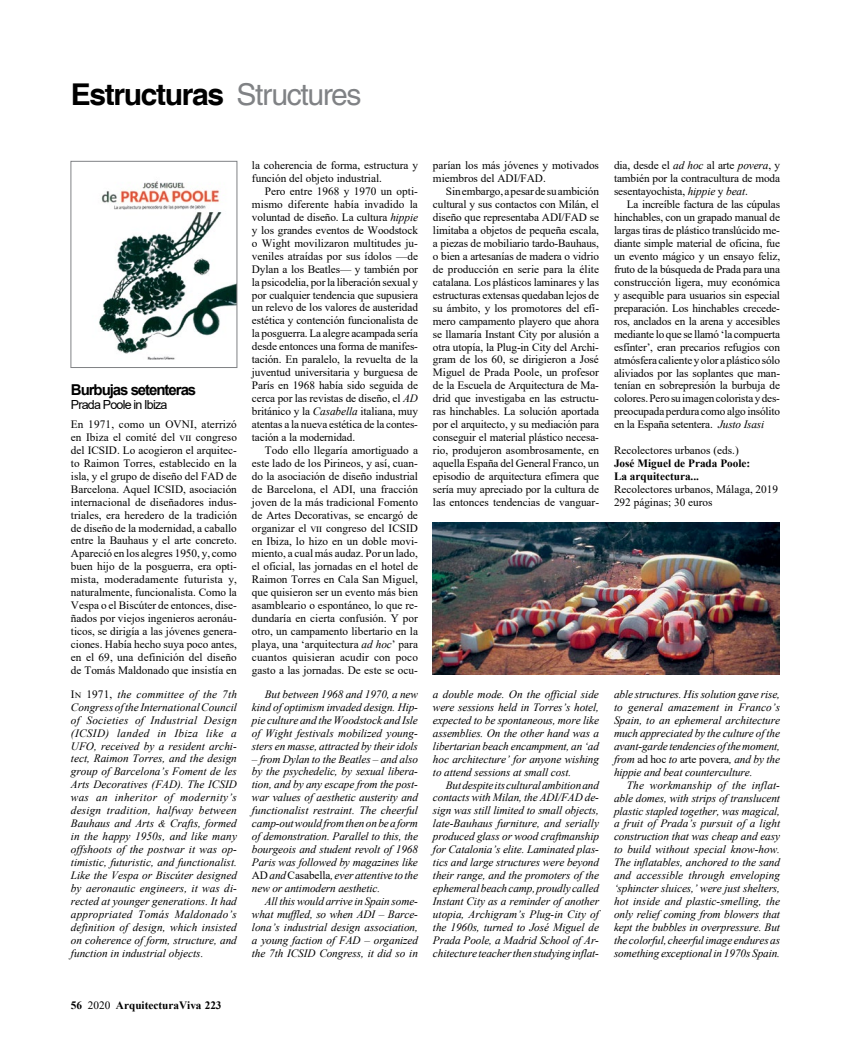
<style>
.page{position:relative;width:851px;height:1053px;background:#fff}
.page>*{position:absolute;margin:0;border:0;box-sizing:border-box;transform-origin:0 0}
.t1{font:700 30px "Helvetica";letter-spacing:-.045em;color:#000}
.t2{font:700 15px "Arial";letter-spacing:-.07em;color:#000}
.t3{font:12.5px "Arial";letter-spacing:-.065em;color:#000}
.t4{font:11.25px/12.9px "Times New Roman";color:#000;text-align:justify}
.t5{font:italic 11.25px/12.9px "Times New Roman";letter-spacing:-.01em;color:#000;text-align:justify}
.t6{font:700 11.25px/12.9px "Times New Roman";color:#000}
.s1{font-weight:400;color:#808285}
.s2{font-style:italic}
.s3{font-style:normal}
.s4{font-size:10px}
.s5{font-weight:400}
</style>
<div class="page">
<img style="left:432px;top:522px;width:347px;height:152px">
<img style="left:99px;top:181px;width:136px;height:179px">
<div style="left:71px;top:161px;width:166px;height:206px;border:1px solid #808285"></div>
<h1 class="t1" style="left:71px;top:76px;width:292px">Estructuras <span class="s1">Structures</span></h1>
<h2 class="t2" style="left:71px;top:379px;width:127px">Burbujas setenteras</h2>
<p class="t3" style="left:71px;top:395px;width:98px">Prada Poole in Ibiza</p>
<p class="t4" style="left:71px;top:417px;width:168px">En 1971, como un OVNI, aterrizó en Ibiza el comité del vii congreso del ICSID. Lo acogieron el arquitec&shy;to Raimon Torres, establecido en la isla, y el grupo de diseño del FAD de Barcelona. Aquel ICSID, asociación internacional de diseñadores indus&shy;triales, era heredero de la tradición de diseño de la modernidad, a caballo entre la Bauhaus y el arte concreto.<br>Apareció en los alegres 1950, y, como buen hijo de la posguerra, era opti&shy;mista, moderadamente futurista y, naturalmente, funcionalista. Como la Vespa o el Biscúter de entonces, dise&shy;ñados por viejos ingenieros aeronáu&shy;ticos, se dirigía a las jóvenes genera&shy;ciones. Había hecho suya poco antes, en el 69, una definición del diseño de Tomás Maldonado que insistía en</p>
<p class="t4" style="left:252px;top:158px;width:167px">la coherencia de forma, estructura y función del objeto industrial.</p>
<p class="t4" style="left:252px;top:184px;width:167px;text-indent:13px">Pero entre 1968 y 1970 un opti&shy;mismo diferente había invadido la voluntad de diseño. La cultura <span class="s2">hippie </span>y los grandes eventos de Woodstock o Wight movilizaron multitudes ju&shy;veniles atraídas por sus ídolos —de Dylan a los Beatles— y también por la psicodelia, por la liberación sexual y por cualquier tendencia que supusiera un relevo de los valores de austeridad estética y contención funcionalista de la posguerra. La alegre acampada sería desde entonces una forma de manifes&shy;tación. En paralelo, la revuelta de la juventud universitaria y burguesa de París en 1968 había sido seguida de cerca por las revistas de diseño, el <span class="s2">AD </span>británico y la <span class="s2">Casabella</span> italiana, muy atentas a la nueva estética de la contes&shy;tación a la modernidad.</p>
<p class="t4" style="left:252px;top:443px;width:168px;text-indent:13px">Todo ello llegaría amortiguado a este lado de los Pirineos, y así, cuan&shy;do la asociación de diseño industrial de Barcelona, el ADI, una fracción joven de la más tradicional Fomento de Artes Decorativas, se encargó de organizar el vii congreso del ICSID en Ibiza, lo hizo en un doble movi&shy;miento, a cual más audaz. Por un lado, el oficial, las jornadas en el hotel de Raimon Torres en Cala San Miguel, que quisieron ser un evento más bien asambleario o espontáneo, lo que re&shy;dundaría en cierta confusión. Y por otro, un campamento libertario en la playa, una ‘arquitectura <span class="s2">ad hoc</span>’ para cuantos quisieran acudir con poco gasto a las jornadas. De este se ocu-</p>
<p class="t5" style="left:71px;top:687px;width:168px"><span class="s3">In 1971,</span> the committee of the 7th Congress of the International Council of Societies of Industrial Design (ICSID) landed in Ibiza like a UFO, received by a resident archi&shy;tect, Raimon Torres, and the design group of Barcelona’s Foment de les Arts Decoratives (FAD). The ICSID was an inheritor of modernity’s design tradition, halfway between Bauhaus and Arts <span class="s4">&amp;</span> Crafts, formed in the happy 1950s, and like many offshoots of the postwar it was op&shy;timistic, futuristic, and functionalist.<br>Like the Vespa or Biscúter designed by aeronautic engineers, it was di&shy;rected at younger generations. It had appropriated Tomás Maldonado’s definition of design, which insisted on coherence of form, structure, and function in industrial objects.</p>
<p class="t5" style="left:252px;top:687px;width:167px;text-indent:13px">But between 1968 and 1970, a new kind of optimism invaded design. Hip&shy;pie culture and the Woodstock and Isle of Wight festivals mobilized young&shy;sters en masse, attracted by their idols</p>
<p class="t5" style="left:252px;top:752px;width:167px">– from Dylan to the Beatles – and also by the psychedelic, by sexual libera&shy;tion, and by any escape from the post&shy;war values of aesthetic austerity and functionalist restraint. The cheerful camp-out would from then on be a form of demonstration. Parallel to this, the bourgeois and student revolt of 1968<br>Paris was followed by magazines like <span class="s3">AD</span> and <span class="s3">Casabella</span>, ever attentive to the new or antimodern aesthetic.</p>
<p class="t5" style="left:252px;top:894px;width:167px;text-indent:13px">All this would arrive in Spain some&shy;what muffled, so when ADI – Barce&shy;lona’s industrial design association, a young faction of FAD – organized the 7th ICSID Congress, it did so in</p>
<p class="t4" style="left:433px;top:159px;width:167px">parían los más jóvenes y motivados miembros del ADI/FAD.</p>
<p class="t4" style="left:433px;top:184px;width:168px;text-indent:13px">Sin embargo, a pesar de su ambición cultural y sus contactos con Milán, el diseño que representaba ADI/FAD se limitaba a objetos de pequeña escala, a piezas de mobiliario tardo-Bauhaus, o bien a artesanías de madera o vidrio de producción en serie para la élite catalana. Los plásticos laminares y las estructuras extensas quedaban lejos de su ámbito, y los promotores del efí&shy;mero campamento playero que ahora se llamaría Instant City por alusión a otra utopía, la Plug-in City del Archi&shy;gram de los 60, se dirigieron a José Miguel de Prada Poole, un profesor de la Escuela de Arquitectura de Ma&shy;drid que investigaba en las estructu&shy;ras hinchables. La solución aportada por el arquitecto, y su mediación para conseguir el material plástico necesa&shy;rio, produjeron asombrosamente, en aquella España del General Franco, un episodio de arquitectura efímera que sería muy apreciado por la cultura de las entonces tendencias de vanguar-</p>
<p class="t4" style="left:614px;top:159px;width:167px">dia, desde el <span class="s2">ad hoc</span> al arte <span class="s2">povera</span>, y también por la contracultura de moda sesentayochista, <span class="s2">hippie</span> y <span class="s2">beat</span>.</p>
<p class="t4" style="left:614px;top:198px;width:168px;text-indent:13px">La increíble factura de las cúpulas hinchables, con un grapado manual de largas tiras de plástico translúcido me&shy;diante simple material de oficina, fue un evento mágico y un ensayo feliz, fruto de la búsqueda de Prada para una construcción ligera, muy económica y asequible para usuarios sin especial preparación. Los hinchables crecede&shy;ros, anclados en la arena y accesibles mediante lo que se llamó ‘la compuerta esfínter’, eran precarios refugios con atmósfera caliente y olor a plástico sólo aliviados por las soplantes que man&shy;tenían en sobrepresión la burbuja de colores. Pero su imagen colorista y des&shy;preocupada perdura como algo insólito en la España setentera. <span class="s2">Justo Isasi</span></p>
<p class="t4" style="left:614px;top:443px;width:126px">Recolectores urbanos (eds.)</p>
<p class="t6" style="left:614px;top:456px;width:138px">José Miguel de Prada Poole:<br>La arquitectura...</p>
<p class="t4" style="left:614px;top:482px;width:166px">Recolectores urbanos, Málaga, 2019<br>292 páginas; 30 euros</p>
<p class="t5" style="left:433px;top:687px;width:167px">a double mode. On the official side were sessions held in Torres’s hotel, expected to be spontaneous, more like assemblies. On the other hand was a libertarian beach encampment, an ‘ad hoc architecture’ for anyone wishing to attend sessions at small cost.</p>
<p class="t5" style="left:433px;top:778px;width:167px;text-indent:13px">But despite its cultural ambition and contacts with Milan, the ADI/FAD de&shy;sign was still limited to small objects, late-Bauhaus furniture, and serially produced glass or wood craftmanship for Catalonia’s elite. Laminated plas&shy;tics and large structures were beyond their range, and the promoters of the ephemeral beach camp, proudly called Instant City as a reminder of another utopia, Archigram’s Plug-in City of the 1960s, turned to José Miguel de Prada Poole, a Madrid School of Ar&shy;chitecture teacher then studying inflat-</p>
<p class="t5" style="left:614px;top:687px;width:167px">able structures. His solution gave rise, to general amazement in Franco’s Spain, to an ephemeral architecture much appreciated by the culture of the avant-garde tendencies of the moment, from <span class="s3">ad hoc</span> to <span class="s3">arte povera</span>, and by the hippie and beat counterculture.</p>
<p class="t5" style="left:614px;top:778px;width:168px;text-indent:13px">The workmanship of the inflat&shy;able domes, with strips of translucent plastic stapled together, was magical, a fruit of Prada’s pursuit of a light construction that was cheap and easy to build without special know-how.<br>The inflatables, anchored to the sand and accessible through enveloping ‘sphincter sluices,’ were just shelters, hot inside and plastic-smelling, the only relief coming from blowers that kept the bubbles in overpressure. But the colorful, cheerful image endures as something exceptional in 1970s Spain.</p>
<p class="t6" style="left:71px;top:998px;width:152px">56 <span class="s5">2020</span> ArquitecturaViva 223</p>
</div>
